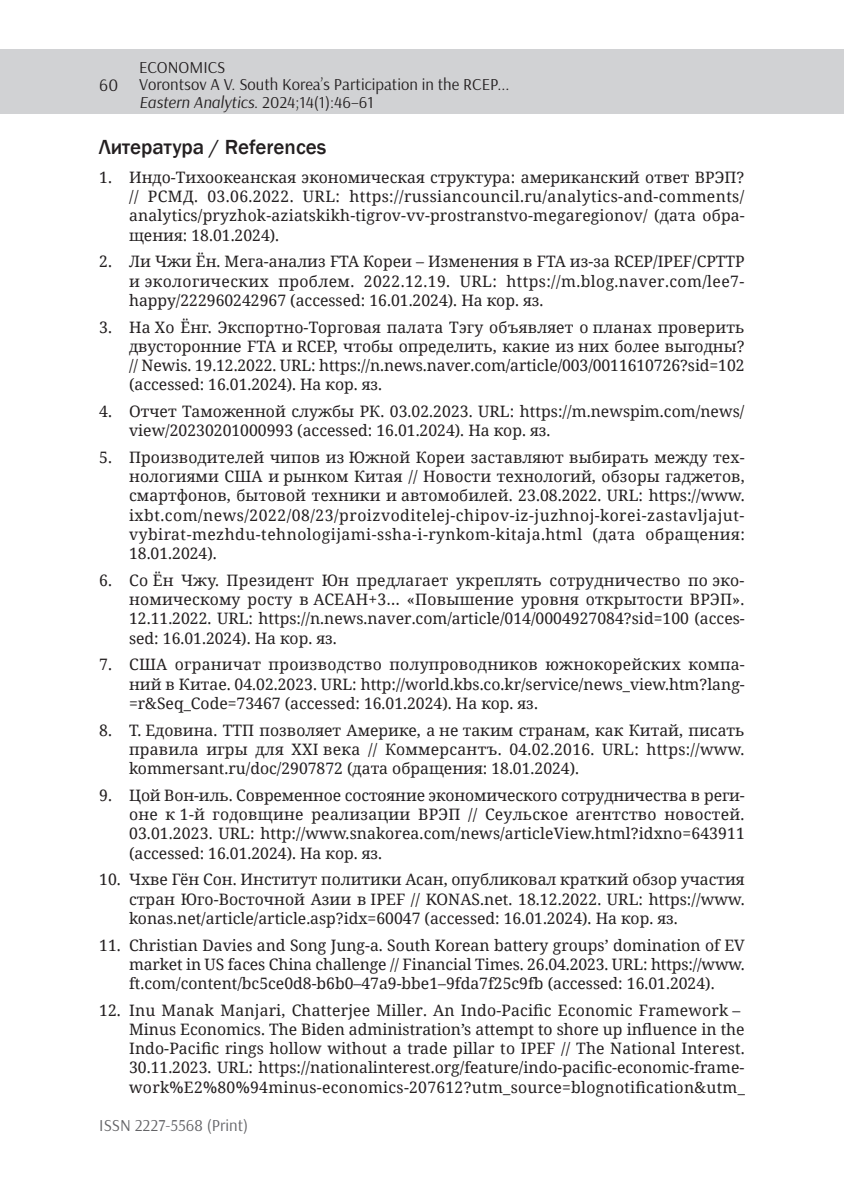
<style>
.page{position:relative;width:844px;height:1191px;background:#fff}
.page>*{position:absolute;margin:0;border:0;box-sizing:border-box;transform-origin:0 0}
.t1{font:500 21px "Franklin Gothic";color:#231f20}
.t2{font:17.5px "Arsenal";color:#231f20}
.t3{font:16.62px/17.5px "Arsenal";color:#231f20}
.t4{font:16.62px "Arsenal";color:#636366}
.t5{font:15.75px/19.2px "Noto Serif";color:#231f20;text-align:justify}
.s1{font-style:italic}
</style>
<div class="page">
<div style="left:0;top:50px;width:843px;height:64px;background:#d1d2d4"></div>
<hr style="left:843px;top:50px;width:1px;height:64px;background:#d1d2d4">
<p class="t3" style="left:139px;top:58px;width:372px">economics<br>Vorontsov A V. South Korea’s Participation in the RCEP...<br><span class="s1">Eastern Analytics</span>. 2024;14(1):46–61</p>
<h1 class="t1" style="left:99px;top:134px;width:228px">Литература / References</h1>
<p class="t5" style="left:129px;top:167px;width:617px;text-indent:-30px">1. Индо-Тихоокеанская экономическая структура: американский ответ ВРЭП? // РСМД. 03.06.2022. URL: https://russiancouncil.ru/analytics-and-comments/ analytics/pryzhok-aziatskikh-tigrov-vv-prostranstvo-megaregionov/ (дата обра&shy;щения: 18.01.2024).</p>
<p class="t5" style="left:129px;top:251px;width:617px;text-indent:-30px">2. Ли Чжи Ён. Мега-анализ FTA Кореи – Изменения в FTA из-за RCEP/IPEF/CPTTP и экологических проблем. 2022.12.19. URL: https://m.blog.naver.com/lee7- happy/222960242967 (accessed: 16.01.2024). На кор. яз.</p>
<p class="t5" style="left:129px;top:316px;width:617px;text-indent:-30px">3. На Хо Ёнг. Экспортно-Торговая палата Тэгу объявляет о планах проверить двусторонние FTA и RCEP, чтобы определить, какие из них более выгодны? // Newis. 19.12.2022. URL: https://n.news.naver.com/article/003/0011610726?sid=102 (accessed: 16.01.2024). На кор. яз.</p>
<p class="t5" style="left:129px;top:401px;width:616px;text-indent:-30px">4. Отчет Таможенной службы РК. 03.02.2023. URL: https://m.newspim.com/news/ view/20230201000993 (accessed: 16.01.2024). На кор. яз.</p>
<p class="t5" style="left:129px;top:447px;width:617px;text-indent:-30px">5. Производителей чипов из Южной Кореи заставляют выбирать между тех&shy;нологиями США и рынком Китая // Новости технологий, обзоры гаджетов, смартфонов, бытовой техники и автомобилей. 23.08.2022. URL: https://www. ixbt.com/news/2022/08/23/proizvoditelej-chipov-iz-juzhnoj-korei-zastavljajut&shy;vybirat-mezhdu-tehnologijami-ssha-i-rynkom-kitaja.html (дата обращения:<br>18.01.2024).</p>
<p class="t5" style="left:129px;top:570px;width:616px;text-indent:-30px">6. Со Ён Чжу. Президент Юн предлагает укреплять сотрудничество по эко&shy;номическому росту в АСЕАН+3… «Повышение уровня открытости ВРЭП».<br>12.11.2022. URL: https://n.news.naver.com/article/014/0004927084?sid=100 (acces&shy;sed: 16.01.2024). На кор. яз.</p>
<p class="t5" style="left:129px;top:654px;width:617px;text-indent:-30px">7. США ограничат производство полупроводников южнокорейских компа&shy;ний в Китае. 04.02.2023. URL: http://world.kbs.co.kr/service/news_view.htm?lang-=r&amp;Seq_Code=73467 (accessed: 16.01.2024). На кор. яз.</p>
<p class="t5" style="left:129px;top:719px;width:616px;text-indent:-30px">8. Т. Едовина. ТТП позволяет Америке, а не таким странам, как Китай, писать правила игры для XXI века // Коммерсантъ. 04.02.2016. URL: https://www. kommersant.ru/doc/2907872 (дата обращения: 18.01.2024).</p>
<p class="t5" style="left:129px;top:785px;width:617px;text-indent:-30px">9. Цой Вон-иль. Современное состояние экономического сотрудничества в реги&shy;оне к 1-й годовщине реализации ВРЭП // Сеульское агентство новостей.<br>03.01.2023. URL: http://www.snakorea.com/news/articleView.html?idxno=643911 (accessed: 16.01.2024). На кор. яз.</p>
<p class="t5" style="left:129px;top:869px;width:617px;text-indent:-30px">10. Чхве Гён Сон. Институт политики Асан, опубликовал краткий обзор участия стран Юго-Восточной Азии в IPEF // KONAS.net. 18.12.2022. URL: https://www. konas.net/article/article.asp?idx=60047 (accessed: 16.01.2024). На кор. яз.</p>
<p class="t5" style="left:129px;top:934px;width:617px;text-indent:-30px">11. Christian Davies and Song Jung-a. South Korean battery groups’ domination of EV market in US faces China challenge // Financial Times. 26.04.2023. URL: https://www. ft.com/content/bc5ce0d8-b6b0–47a9-bbe1–9fda7f25c9fb (accessed: 16.01.2024).</p>
<p class="t5" style="left:129px;top:999px;width:617px;text-align:left;text-indent:-30px">12. Inu Manak Manjari, Chatterjee Miller. An Indo-Pacific Economic Framework – Minus Economics. The Biden administration’s attempt to shore up influence in the Indo-Pacific rings hollow without a trade pillar to IPEF // The National Interest.<br>30.11.2023. URL: https://nationalinterest.org/feature/indo-pacific-economic-frame&shy;work%E2%80%94minus-economics‑207612?utm_source=blognotification&amp;utm_</p>
<p class="t2" style="left:99px;top:73px;width:20px">60</p>
<p class="t4" style="left:99px;top:1113px;width:150px">ISSN 2227-5568 (Print)</p>
</div>
